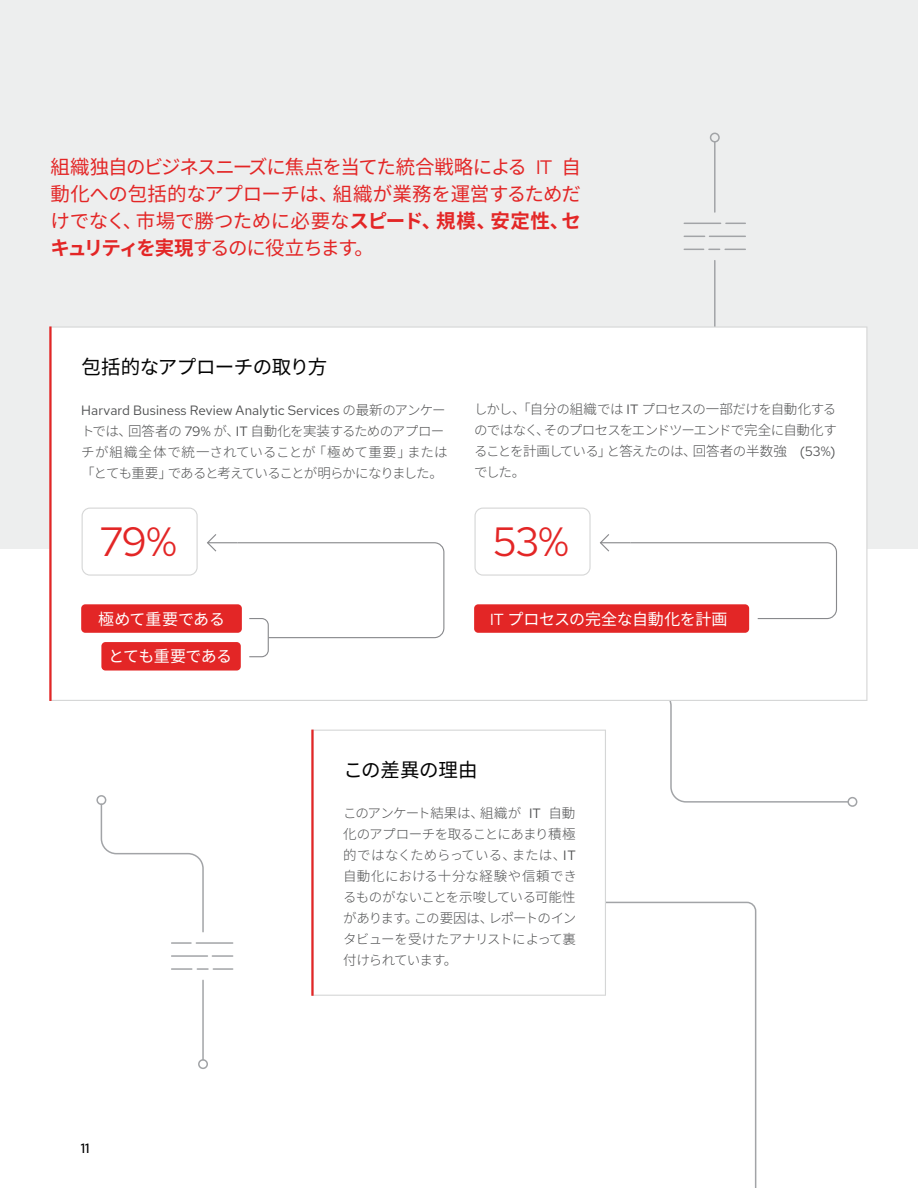
<style>
.page{position:relative;width:918px;height:1188px;background:#fff}
.page>*{position:absolute;margin:0;border:0;box-sizing:border-box;transform-origin:0 0}
.t1{font:40.8px "Red Hat Display";color:#e32626}
.t2{font:19.5px/27px "Noto Sans JP";letter-spacing:-.025em;color:#e32626;text-align:justify}
.t3{font:19.5px "Noto Sans JP";letter-spacing:-.02em;color:#030303}
.t4{font:16.05px "Noto Sans JP";letter-spacing:-.025em;color:#fff}
.t5{font:16.05px "Noto Sans JP";letter-spacing:-.045em;color:#fff}
.t6{font:300 13.5px/21px "Noto Sans JP";letter-spacing:-.04em;color:#4e4f50}
.t7{font:13.5px "Red Hat Text";letter-spacing:.01em;color:#4e4f50}
.t8{font:500 13.5px "Red Hat Display";color:#030303}
.s1{font-family:"Red Hat Display"}
.s2{font-weight:700}
.s3{font-family:"Noto Sans JP";font-weight:300}
.s4{font-family:"Red Hat Text";font-weight:400}
</style>
<div class="page">
<svg style="left:669px;top:701px;width:181px;height:102px"></svg>
<div style="left:847px;top:797px;width:10px;height:10px;border:2px solid #a2a4a7;border-radius:50%"></div>
<svg style="left:100px;top:804px;width:104px;height:129px"></svg>
<hr style="left:202px;top:980px;width:2px;height:80px;background:#a2a4a7">
<div style="left:198px;top:1059px;width:10px;height:10px;border:2px solid #a2a4a7;border-radius:50%"></div>
<div style="left:96px;top:795px;width:10px;height:10px;border:2px solid #a2a4a7;border-radius:50%"></div>
<hr style="left:196px;top:942px;width:37px;height:2px;background:#a2a4a7">
<svg style="left:172px;top:942px;width:19px;height:2px"></svg>
<hr style="left:212px;top:955px;width:21px;height:2px;background:#a2a4a7">
<hr style="left:172px;top:955px;width:35px;height:2px;background:#a2a4a7">
<hr style="left:172px;top:968px;width:20px;height:2px;background:#a2a4a7">
<svg style="left:197px;top:968px;width:11px;height:2px"></svg>
<hr style="left:213px;top:968px;width:20px;height:2px;background:#a2a4a7">
<svg style="left:606px;top:901px;width:151px;height:287px"></svg>
<div style="left:0;top:0;width:918px;height:549px;background:#edeeee"></div>
<hr style="left:684px;top:223px;width:37px;height:1px;background:#a2a4a7">
<svg style="left:726px;top:223px;width:19px;height:1px"></svg>
<svg style="left:684px;top:236px;width:21px;height:1px"></svg>
<hr style="left:710px;top:236px;width:35px;height:1px;background:#a2a4a7">
<svg style="left:684px;top:249px;width:61px;height:1px"></svg>
<hr style="left:714px;top:142px;width:2px;height:70px;background:#a2a4a7">
<div style="left:710px;top:133px;width:10px;height:10px;border:2px solid #a2a4a7;border-radius:50%"></div>
<svg style="left:714px;top:260px;width:2px;height:66px"></svg>
<div style="left:52px;top:326px;width:815px;height:375px;background:#fff"></div>
<hr style="left:49px;top:326px;width:3px;height:375px;background:#e32626">
<svg style="left:314px;top:730px;width:292px;height:266px"></svg>
<hr style="left:311px;top:730px;width:3px;height:266px;background:#e32626">
<div style="left:82px;top:508px;width:116px;height:68px;background:#fff"></div>
<div style="left:81px;top:604px;width:161px;height:29px;background:#e32626;border-radius:4px"></div>
<div style="left:101px;top:642px;width:140px;height:29px;background:#e32626;border-radius:4px"></div>
<svg style="left:237px;top:542px;width:208px;height:116px"></svg>
<hr style="left:208px;top:542px;width:30px;height:1px;background:#88898c">
<svg style="left:206px;top:533px;width:12px;height:20px"></svg>
<div style="left:475px;top:508px;width:116px;height:68px;background:#fff"></div>
<svg style="left:629px;top:542px;width:209px;height:78px"></svg>
<hr style="left:601px;top:542px;width:30px;height:1px;background:#88898c">
<svg style="left:599px;top:533px;width:11px;height:20px"></svg>
<div style="left:474px;top:604px;width:275px;height:29px;background:#e32626;border-radius:4px"></div>
<h2 class="t2" style="left:50px;top:154px;width:532px">組織独自のビジネスニーズに焦点を当てた統合戦略による <span class="s1">IT</span> 自動化への包括的なアプローチは、組織が業務を運営するためだけでなく、市場で勝つために必要な<span class="s2">スピード、規模、安定性、セキュリティを実現</span>するのに役立ちます。</h2>
<h2 class="t3" style="left:81px;top:356px;width:247px">包括的なアプローチの取り方</h2>
<p class="t7" style="left:81px;top:401px;width:366px">Harvard Business Review Analytic Services <span class="s3">の最新のアンケー</span></p>
<p class="t6" style="left:81px;top:421px;width:368px">トでは、回答者の <span class="s4">79%</span> が、<span class="s4">IT</span> 自動化を実装するためのアプローチが組織全体で統一されていることが「極めて重要」または「とても重要」であると考えていることが明らかになりました。</p>
<h1 class="t1" style="left:100px;top:515px;width:78px">79%</h1>
<p class="t4" style="left:98px;top:610px;width:128px">極めて重要である</p>
<p class="t5" style="left:109px;top:647px;width:125px">とても重要である</p>
<p class="t6" style="left:474px;top:399px;width:364px;text-align:justify">しかし、「自分の組織では <span class="s4">IT</span> プロセスの一部だけを自動化するのではなく、そのプロセスをエンドツーエンドで完全に自動化することを計画している」と答えたのは、回答者の半数強 <span class="s4">(53%)</span>でした。</p>
<h1 class="t1" style="left:493px;top:515px;width:77px">53%</h1>
<p class="t4" style="left:490px;top:610px;width:239px"><span class="s1">IT</span> プロセスの完全な自動化を計画</p>
<p class="t8" style="left:81px;top:1139px;width:10px">11</p>
<h2 class="t3" style="left:344px;top:759px;width:135px">この差異の理由</h2>
<p class="t6" style="left:343px;top:803px;width:235px">このアンケート結果は、組織が <span class="s4">IT</span> 自動化のアプローチを取ることにあまり積極的ではなくためらっている、または、<span class="s4">IT</span>自動化における十分な経験や信頼できるものがないことを示唆している可能性があります。この要因は、レポートのインタビューを受けたアナリストによって裏付けられています。</p>
</div>
